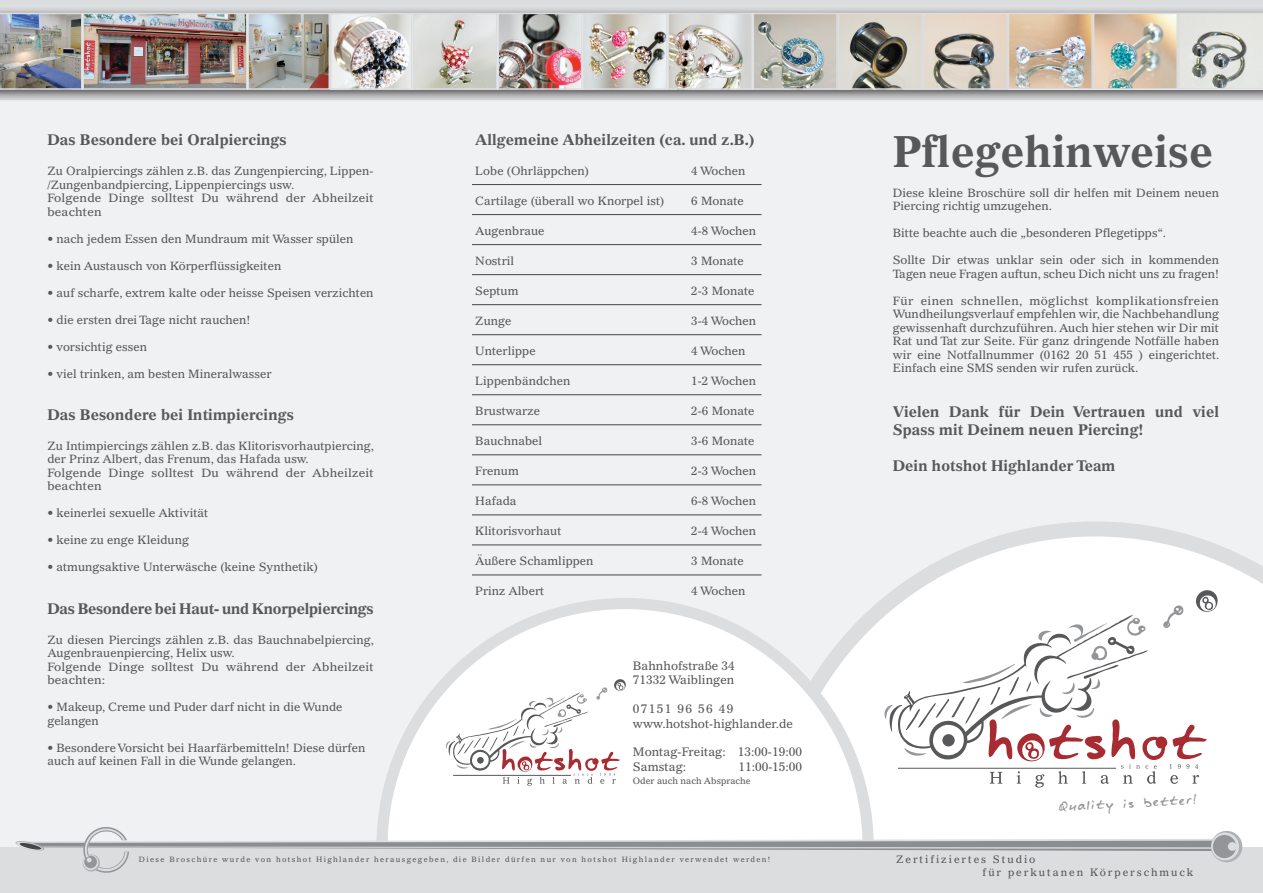
<style>
.page{position:relative;width:1263px;height:893px;background:#f0f1f2}
.page>*{position:absolute;margin:0;border:0;box-sizing:border-box;transform-origin:0 0}
.t1{font:700 43.5px "Gazette LT Std";color:#57585a}
.t2{font:700 15px/18px "Gazette LT Std";color:#57585a}
.t3{font:700 15px "Gazette LT Std";letter-spacing:-.02em;color:#57585a}
.t4{font:12px/14.4px "Gazette LT Std";color:#57585a}
.t5{font:12px "blzee";color:#939598}
.t6{font:11.7px/13.5px "Gazette LT Std";color:#57585a}
.t7{font:10.5px/12.6px "Gazette LT Std";letter-spacing:.18em;color:#57585a}
.t8{font:9px "Gazette LT Std";color:#57585a}
.t9{font:7.5px "Gazette LT Std";letter-spacing:.18em;color:#57585a}
</style>
<div class="page">
<svg style="left:874px;top:521px;width:389px;height:326px"></svg>
<svg style="left:882px;top:587px;width:338px;height:201px"></svg>
<hr style="left:898px;top:768px;width:218px;height:1px;background:#57585a">
<div style="left:0;top:0;width:1263px;height:100px;background:#dcdddf"></div>
<div style="left:0;top:7px;width:1263px;height:95px;background:#231f20;opacity:.75"></div>
<img style="left:670px;top:15px;width:81px;height:73px">
<div style="left:668px;top:13px;width:85px;height:77px;border:1px solid #dcdddf"></div>
<img style="left:0;top:13px;width:82px;height:77px">
<img style="left:84px;top:15px;width:161px;height:73px">
<div style="left:82px;top:13px;width:165px;height:77px;border:1px solid #dcdddf"></div>
<img style="left:249px;top:15px;width:79px;height:73px">
<div style="left:247px;top:13px;width:83px;height:77px;border:1px solid #dcdddf"></div>
<img style="left:414px;top:15px;width:81px;height:73px">
<div style="left:412px;top:13px;width:85px;height:77px;border:1px solid #dcdddf"></div>
<img style="left:332px;top:15px;width:78px;height:73px">
<div style="left:330px;top:13px;width:82px;height:77px;border:1px solid #dcdddf"></div>
<img style="left:499px;top:15px;width:82px;height:73px">
<div style="left:497px;top:13px;width:86px;height:77px;border:1px solid #dcdddf"></div>
<img style="left:585px;top:15px;width:81px;height:73px">
<div style="left:583px;top:13px;width:85px;height:77px;border:1px solid #dcdddf"></div>
<img style="left:755px;top:15px;width:81px;height:73px">
<div style="left:753px;top:13px;width:85px;height:77px;border:1px solid #dcdddf"></div>
<img style="left:840px;top:15px;width:81px;height:73px">
<div style="left:838px;top:13px;width:85px;height:77px;border:1px solid #dcdddf"></div>
<img style="left:925px;top:15px;width:81px;height:73px">
<div style="left:923px;top:13px;width:85px;height:77px;border:1px solid #dcdddf"></div>
<img style="left:1095px;top:15px;width:81px;height:73px">
<div style="left:1093px;top:13px;width:85px;height:77px;border:1px solid #dcdddf"></div>
<img style="left:1010px;top:15px;width:81px;height:73px">
<div style="left:1008px;top:13px;width:85px;height:77px;border:1px solid #dcdddf"></div>
<svg style="left:1178px;top:13px;width:85px;height:77px"></svg>
<svg style="left:377px;top:598px;width:497px;height:227px"></svg>
<div style="left:0;top:847px;width:1263px;height:46px;background:#dcdddf"></div>
<svg style="left:1211px;top:831px;width:31px;height:31px"></svg>
<div style="left:1211px;top:833px;width:28px;height:27px;background:#dcdddf;border-radius:50%"></div>
<div style="left:1213px;top:835px;width:23px;height:23px;background:#939598;border-radius:50%"></div>
<div style="left:1228px;top:842px;width:8px;height:9px;background:#dcdddf;border-radius:50%"></div>
<svg style="left:15px;top:825px;width:1201px;height:48px"></svg>
<svg style="left:444px;top:677px;width:183px;height:109px"></svg>
<hr style="left:453px;top:775px;width:118px;height:1px;background:#57585a">
<hr style="left:472px;top:544px;width:290px;height:1px;background:#454647">
<hr style="left:472px;top:184px;width:290px;height:1px;background:#454647">
<hr style="left:472px;top:304px;width:290px;height:1px;background:#454647">
<hr style="left:472px;top:424px;width:290px;height:1px;background:#454647">
<hr style="left:472px;top:214px;width:290px;height:1px;background:#454647">
<hr style="left:472px;top:334px;width:290px;height:1px;background:#454647">
<hr style="left:472px;top:454px;width:290px;height:1px;background:#454647">
<hr style="left:472px;top:244px;width:290px;height:1px;background:#454647">
<hr style="left:472px;top:364px;width:290px;height:1px;background:#454647">
<hr style="left:472px;top:484px;width:290px;height:1px;background:#454647">
<hr style="left:472px;top:274px;width:290px;height:1px;background:#454647">
<hr style="left:472px;top:394px;width:290px;height:1px;background:#454647">
<hr style="left:472px;top:514px;width:290px;height:1px;background:#454647">
<hr style="left:472px;top:575px;width:290px;height:1px;background:#454647">
<p class="t2" style="left:47px;top:131px;width:241px">Das Besondere bei Oralpiercings</p>
<p class="t6" style="left:47px;top:164px;width:328px">Zu Oralpiercings zählen z.B. das Zungenpiercing, Lippen-/Zungenbandpiercing, Lippenpiercings usw.<br>Folgende Dinge solltest Du während der Abheilzeit beachten</p>
<p class="t6" style="left:47px;top:232px;width:308px">• nach jedem Essen den Mundraum mit Wasser spülen</p>
<p class="t6" style="left:47px;top:259px;width:235px">• kein Austausch von Körperflüssigkeiten</p>
<p class="t6" style="left:47px;top:286px;width:328px">• auf scharfe, extrem kalte oder heisse Speisen verzichten</p>
<p class="t6" style="left:47px;top:313px;width:205px">• die ersten drei Tage nicht rauchen!</p>
<p class="t6" style="left:47px;top:340px;width:101px">• vorsichtig essen</p>
<p class="t6" style="left:47px;top:367px;width:226px">• viel trinken, am besten Mineralwasser</p>
<p class="t2" style="left:47px;top:405px;width:248px">Das Besondere bei Intimpiercings</p>
<p class="t6" style="left:47px;top:439px;width:328px">Zu Intimpiercings zählen z.B. das Klitorisvorhautpiercing, der Prinz Albert, das Frenum, das Hafada usw.<br>Folgende Dinge solltest Du während der Abheilzeit beachten</p>
<p class="t6" style="left:47px;top:506px;width:162px">• keinerlei sexuelle Aktivität</p>
<p class="t6" style="left:47px;top:533px;width:143px">• keine zu enge Kleidung</p>
<p class="t6" style="left:47px;top:560px;width:272px">• atmungsaktive Unterwäsche (keine Synthetik)</p>
<p class="t3" style="left:47px;top:599px;width:328px">Das Besondere bei Haut- und Knorpelpiercings</p>
<p class="t6" style="left:47px;top:632px;width:328px">Zu diesen Piercings zählen z.B. das Bauchnabelpiercing, Augenbrauenpiercing, Helix usw.<br>Folgende Dinge solltest Du während der Abheilzeit beachten:</p>
<p class="t6" style="left:47px;top:700px;width:297px">• Makeup, Creme und Puder darf nicht in die Wunde gelangen</p>
<p class="t6" style="left:47px;top:740px;width:319px">• Besondere Vorsicht bei Haarfärbemitteln! Diese dürfen auch auf keinen Fall in die Wunde gelangen.</p>
<p class="t2" style="left:475px;top:131px;width:280px">Allgemeine Abheilzeiten (ca. und z.B.)</p>
<p class="t6" style="left:475px;top:164px;width:115px">Lobe (Ohrläppchen)</p>
<p class="t6" style="left:691px;top:164px;width:56px">4 Wochen</p>
<p class="t6" style="left:475px;top:194px;width:191px">Cartilage (überall wo Knorpel ist)</p>
<p class="t6" style="left:691px;top:194px;width:54px">6 Monate</p>
<p class="t6" style="left:475px;top:224px;width:71px">Augenbraue</p>
<p class="t6" style="left:691px;top:224px;width:66px">4-8 Wochen</p>
<p class="t6" style="left:475px;top:254px;width:40px">Nostril</p>
<p class="t6" style="left:691px;top:254px;width:54px">3 Monate</p>
<p class="t6" style="left:475px;top:284px;width:45px">Septum</p>
<p class="t6" style="left:691px;top:284px;width:65px">2-3 Monate</p>
<p class="t6" style="left:475px;top:314px;width:38px">Zunge</p>
<p class="t6" style="left:691px;top:314px;width:66px">3-4 Wochen</p>
<p class="t6" style="left:475px;top:344px;width:62px">Unterlippe</p>
<p class="t6" style="left:691px;top:344px;width:56px">4 Wochen</p>
<p class="t6" style="left:475px;top:374px;width:97px">Lippenbändchen</p>
<p class="t6" style="left:691px;top:374px;width:66px">1-2 Wochen</p>
<p class="t6" style="left:475px;top:404px;width:66px">Brustwarze</p>
<p class="t6" style="left:691px;top:404px;width:65px">2-6 Monate</p>
<p class="t6" style="left:475px;top:434px;width:68px">Bauchnabel</p>
<p class="t6" style="left:691px;top:434px;width:65px">3-6 Monate</p>
<p class="t6" style="left:475px;top:464px;width:45px">Frenum</p>
<p class="t6" style="left:691px;top:464px;width:66px">2-3 Wochen</p>
<p class="t6" style="left:475px;top:494px;width:43px">Hafada</p>
<p class="t6" style="left:691px;top:494px;width:66px">6-8 Wochen</p>
<p class="t6" style="left:475px;top:524px;width:88px">Klitorisvorhaut</p>
<p class="t6" style="left:691px;top:524px;width:66px">2-4 Wochen</p>
<p class="t6" style="left:475px;top:554px;width:120px">Äußere Schamlippen</p>
<p class="t6" style="left:691px;top:554px;width:54px">3 Monate</p>
<p class="t6" style="left:475px;top:584px;width:71px">Prinz Albert</p>
<p class="t6" style="left:691px;top:584px;width:56px">4 Wochen</p>
<p class="t4" style="left:633px;top:658px;width:104px">Bahnhofstraße 34<br>71332 Waiblingen</p>
<p class="t4" style="left:633px;top:702px;width:162px">07151 96 56 49 www.hotshot-highlander.de</p>
<p class="t4" style="left:633px;top:745px;width:171px">Montag-Freitag: 13:00-19:00<br>Samstag:</p>
<p class="t4" style="left:738px;top:759px;width:65px">11:00-15:00</p>
<p class="t8" style="left:633px;top:775px;width:119px">Oder auch nach Absprache</p>
<h1 class="t1" style="left:893px;top:124px;width:322px">Pflegehinweise</h1>
<p class="t6" style="left:893px;top:186px;width:328px">Diese kleine Broschüre soll dir helfen mit Deinem neuen<br>Piercing richtig umzugehen.</p>
<p class="t6" style="left:893px;top:226px;width:275px">Bitte beachte auch die „besonderen Pflegetipps“.</p>
<p class="t6" style="left:893px;top:253px;width:328px">Sollte Dir etwas unklar sein oder sich in kommenden<br>Tagen neue Fragen auftun, scheu Dich nicht uns zu fragen!</p>
<p class="t6" style="left:893px;top:294px;width:328px;text-align:justify">Für einen schnellen, möglichst komplikationsfreien Wundheilungsverlauf empfehlen wir, die Nachbehandlung gewissenhaft durchzuführen. Auch hier stehen wir Dir mit Rat und Tat zur Seite. Für ganz dringende Notfälle haben wir eine Notfallnummer (0162 20 51 455 ) eingerichtet.<br>Einfach eine SMS senden wir rufen zurück.</p>
<p class="t2" style="left:893px;top:403px;width:328px">Vielen Dank für Dein Vertrauen und viel<br>Spass mit Deinem neuen Piercing!</p>
<p class="t2" style="left:893px;top:457px;width:224px">Dein hotshot Highlander Team</p>
<p class="t5" style="left:1058px;top:800px;width:139px;rotate:-3deg">Quality is better!</p>
<p class="t9" style="left:139px;top:855px;width:633px">Diese Broschüre wurde von hotshot Highlander herausgegeben, die Bilder dürfen nur von hotshot Highlander verwendet werden!</p>
<p class="t7" style="left:982px;top:853px;width:212px;text-indent:-87px">Zertifiziertes Studio<br>für perkutanen Körperschmuck</p>
</div>
